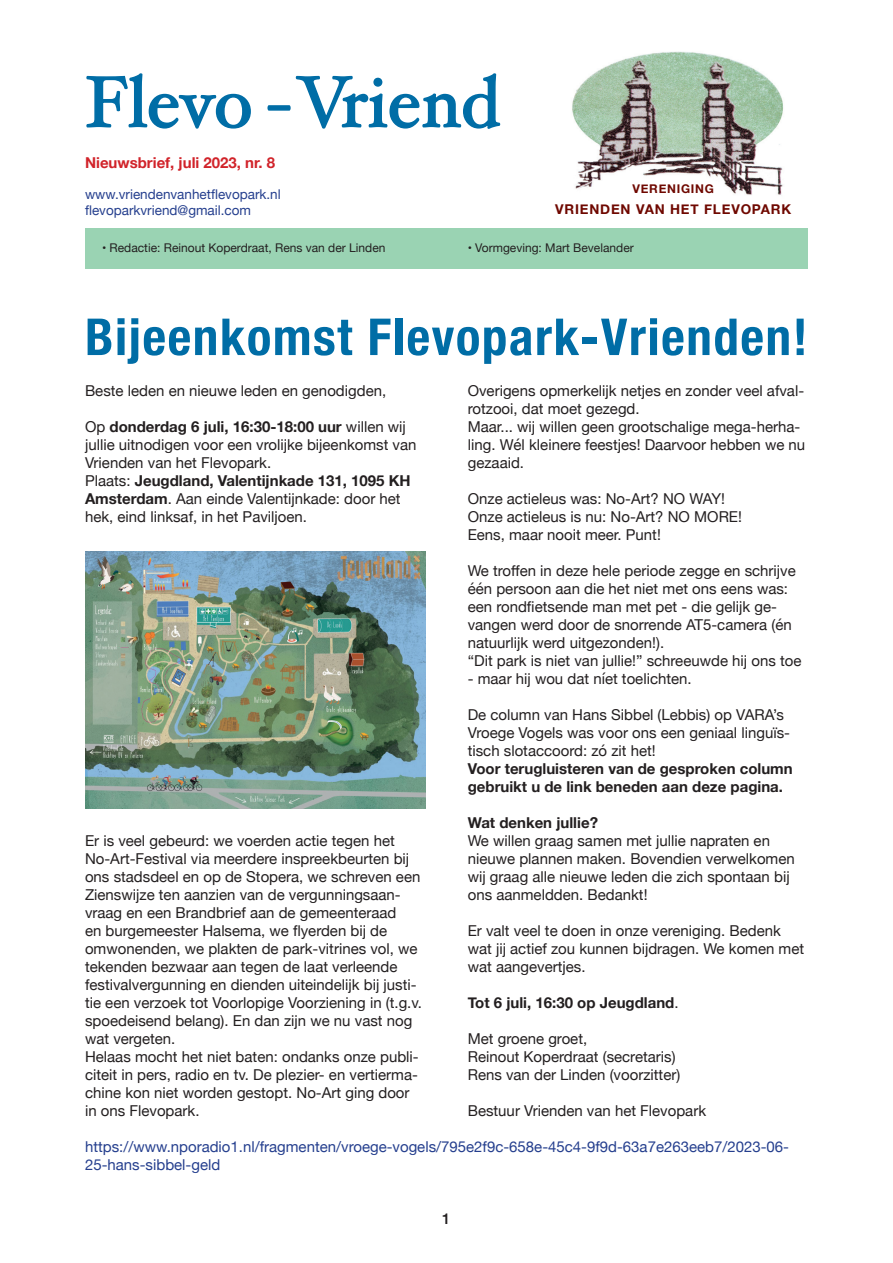
<style>
.page{position:relative;width:893px;height:1263px;background:#fff}
.page>*{position:absolute;margin:0;border:0;box-sizing:border-box;transform-origin:0 0}
.t1{font:700 condensed 51px "Helvetica Neue";letter-spacing:.03em;color:#006da6}
.t2{font:15px/18px "Helvetica Neue";color:#231f20}
.t3{font:700 15px/18px "Helvetica Neue";color:#231f20}
.t4{font:15px/18px "Helvetica Neue";color:#253f8e}
.t5{font:700 15px "Helvetica Neue";color:#d1232a}
.t6{font:500 15px "Helvetica Neue";color:#231f20}
.t7{font:13.5px/16.2px "Helvetica Neue";color:#253f8e}
.t8{font:700 13.5px "Helvetica Neue";letter-spacing:.06em;color:#6f0800}
.t9{font:12px "Helvetica Neue";color:#231f20}
.t10{font:700 12px "Helvetica Neue";letter-spacing:.06em;color:#6f0800}
.s1{font-weight:700}
.s2{font-weight:400}
</style>
<div class="page">
<img style="left:85px;top:552px;width:340px;height:257px">
<img style="left:572px;top:51px;width:211px;height:144px">
<svg style="left:86px;top:73px;width:415px;height:56px"></svg>
<div style="left:85px;top:229px;width:723px;height:40px;background:#9ad3b3"></div>
<p class="t5" style="left:85px;top:151px;width:192px">Nieuwsbrief, juli 2023, nr. 8</p>
<p class="t7" style="left:85px;top:187px;width:197px">www.vriendenvanhetflevopark.nl flevoparkvriend@gmail.com</p>
<p class="t9" style="left:102px;top:239px;width:285px">• Redactie: Reinout Koperdraat, Rens van der Linden</p>
<p class="t9" style="left:468px;top:239px;width:168px">• Vormgeving: Mart Bevelander</p>
<p class="t10" style="left:632px;top:179px;width:83px">VERENIGING</p>
<p class="t8" style="left:555px;top:198px;width:237px">VRIENDEN VAN HET FLEVOPARK</p>
<h1 class="t1" style="left:85px;top:295px;width:724px">Bijeenkomst Flevopark-Vrienden!</h1>
<p class="t2" style="left:85px;top:383px;width:303px">Beste leden en nieuwe leden en genodigden,</p>
<p class="t2" style="left:85px;top:419px;width:333px">Op <span class="s1">donderdag 6 juli, 16:30-18:00 uur</span> willen wij jullie uitnodigen voor een vrolijke bijeenkomst van Vrienden van het Flevopark.<br>Plaats: <span class="s1">Jeugdland, Valentijnkade 131, 1095 KH Amsterdam</span>. Aan einde Valentijnkade: door het hek, eind linksaf, in het Paviljoen.</p>
<p class="t2" style="left:85px;top:833px;width:338px">Er is veel gebeurd: we voerden actie tegen het No-Art-Festival via meerdere inspreekbeurten bij ons stadsdeel en op de Stopera, we schreven een Zienswijze ten aanzien van de vergunningsaan&shy;vraag en een Brandbrief aan de gemeenteraad<br>en burgemeester Halsema, we flyerden bij de omwonenden, we plakten de park-vitrines vol, we tekenden bezwaar aan tegen de laat verleende festivalvergunning en dienden uiteindelijk bij justi&shy;tie een verzoek tot Voorlopige Voorziening in (t.g.v. spoedeisend belang). En dan zijn we nu vast nog wat vergeten.<br>Helaas mocht het niet baten: ondanks onze publi&shy;citeit in pers, radio en tv. De plezier- en vertierma&shy;chine kon niet worden gestopt. No-Art ging door in ons Flevopark.</p>
<p class="t2" style="left:468px;top:383px;width:339px">Overigens opmerkelijk netjes en zonder veel afval&shy;rotzooi, dat moet gezegd.<br>Maar... wij willen geen grootschalige mega-herha&shy;ling. Wél kleinere feestjes! Daarvoor hebben we nu gezaaid.</p>
<p class="t2" style="left:468px;top:491px;width:276px">Onze actieleus was: No-Art? NO WAY!<br>Onze actieleus is nu: No-Art? NO MORE!<br>Eens, maar nooit meer. Punt!</p>
<p class="t2" style="left:468px;top:563px;width:335px">We troffen in deze hele periode zegge en schrijve één persoon aan die het niet met ons eens was: een rondfietsende man met pet - die gelijk ge&shy;vangen werd door de snorrende AT5-camera (én natuurlijk werd uitgezonden!).<br>“Dit park is niet van jullie!” schreeuwde hij ons toe</p>
<p class="t2" style="left:468px;top:671px;width:225px">- maar hij wou dat níet toelichten.</p>
<p class="t2" style="left:468px;top:707px;width:324px">De column van Hans Sibbel (Lebbis) op VARA’s<br>Vroege Vogels was voor ons een geniaal linguïs&shy;tisch slotaccoord: zó zit het!</p>
<p class="t3" style="left:468px;top:760px;width:327px">Voor terugluisteren van de gesproken column gebruikt u de link beneden aan deze pagina.</p>
<p class="t3" style="left:468px;top:814px;width:132px">Wat denken jullie?</p>
<p class="t2" style="left:468px;top:833px;width:329px">We willen graag samen met jullie napraten en nieuwe plannen maken. Bovendien verwelkomen wij graag alle nieuwe leden die zich spontaan bij ons aanmeldden. Bedankt!</p>
<p class="t2" style="left:468px;top:923px;width:338px">Er valt veel te doen in onze vereniging. Bedenk wat jij actief zou kunnen bijdragen. We komen met wat aangevertjes.</p>
<p class="t3" style="left:468px;top:994px;width:212px">Tot 6 juli, 16:30 op Jeugdland<span class="s2">.</span></p>
<p class="t2" style="left:468px;top:1031px;width:214px">Met groene groet,<br>Reinout Koperdraat (secretaris)<br>Rens van der Linden (voorzitter)</p>
<p class="t2" style="left:468px;top:1103px;width:240px">Bestuur Vrienden van het Flevopark</p>
<p class="t4" style="left:85px;top:1139px;width:706px">https://www.nporadio1.nl/fragmenten/vroege-vogels/795e2f9c-658e-45c4-9f9d-63a7e263eeb7/2023-06-<br>25-hans-sibbel-geld</p>
<p class="t6" style="left:442px;top:1207px;width:10px">1</p>
</div>
